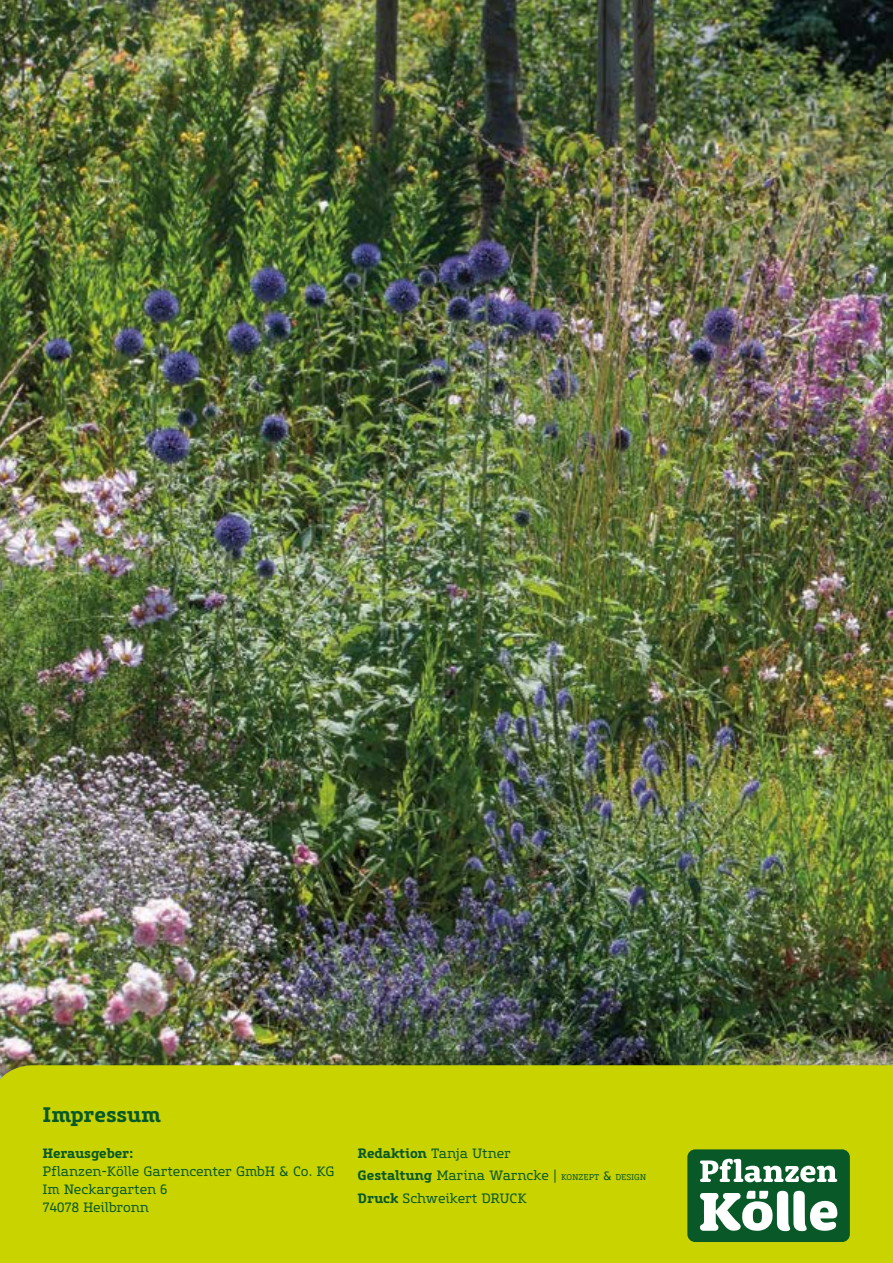
<style>
.page{position:relative;width:893px;height:1263px;background:#fff}
.page>*{position:absolute;margin:0;border:0;box-sizing:border-box;transform-origin:0 0}
.t1{font:700 21px "Core Slab M65";letter-spacing:-.01em;color:#085828}
.t2{font:13.5px/18px "Core Slab M45";letter-spacing:-.005em;color:#085828}
.t3{font:700 13.5px "Core Slab M65";letter-spacing:-.015em;color:#085828}
.s1{font-family:"Core Slab M65";font-weight:700}
.s2{font-size:8.4px}
.s3{font-size:12px}
</style>
<div class="page">
<img style="left:0;top:0;width:893px;height:1065px">
<div style="left:0;top:1065px;width:893px;height:198px;background:#c8d300"></div>
<div style="left:687px;top:1149px;width:163px;height:93px;background:#085828;border-radius:8px"></div>
<svg style="left:700px;top:1191px;width:137px;height:41px"></svg>
<svg style="left:700px;top:1159px;width:137px;height:23px"></svg>
<img style="left:887px;top:15px;width:6px;height:444px">
<h1 class="t1" style="left:43px;top:1101px;width:120px">Impressum</h1>
<p class="t3" style="left:43px;top:1144px;width:92px">Herausgeber:</p>
<p class="t2" style="left:43px;top:1162px;width:293px">Pflanzen-Kölle Gartencenter GmbH &amp; Co. KG<br>Im Neckargarten 6<br>74078 Heilbronn</p>
<p class="t2" style="left:358px;top:1142px;width:290px;line-height:22.5px"><span class="s1">Redaktion</span> Tanja Utner<br><span class="s1">Gestaltung</span> Marina Warncke | <span class="s2">KONZEPT</span> <span class="s3">&amp;</span> <span class="s2">DESIGN<br></span><span class="s1">Druck</span> Schweikert DRUCK</p>
</div>
